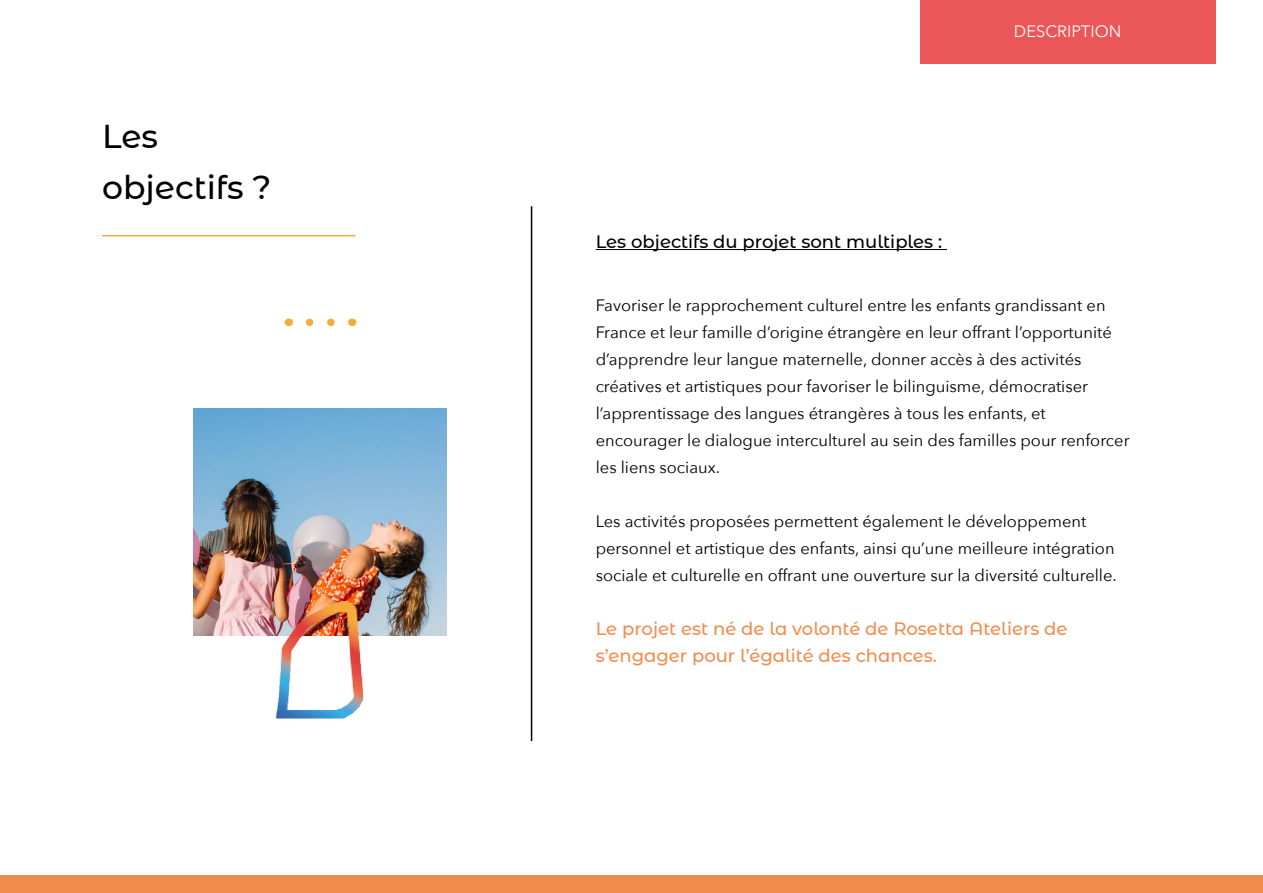
<style>
.page{position:relative;width:1263px;height:893px;background:#fff}
.page>*{position:absolute;margin:0;border:0;box-sizing:border-box;transform-origin:0 0}
.t1{font:500 33px "Montserrat Alternates";color:#000}
.t2{font:500 18px/27px "Montserrat Alternates";color:#f28c4e}
.t3{font:500 18px "Montserrat Alternates";color:#000}
.t4{font:16.5px/27px "Avenir Next";color:#000}
.t5{font:16.5px "Avenir Next";color:#fff}
</style>
<div class="page">
<div style="left:0;top:876px;width:1263px;height:17px;background:#f28c4e"></div>
<img style="left:193px;top:408px;width:254px;height:228px">
<div style="left:920px;top:0;width:295px;height:64px;background:#eb5659"></div>
<hr style="left:596px;top:249px;width:351px;height:1px;background:#000">
<hr style="left:531px;top:206px;width:1px;height:535px;background:#000">
<img style="left:265px;top:584px;width:110px;height:135px">
<svg style="left:309px;top:319px;width:26px;height:7px"></svg>
<hr style="left:102px;top:235px;width:253px;height:1px;background:#f7ab3b">
<p class="t1" style="left:102px;top:114px;width:58px">Les</p>
<p class="t1" style="left:102px;top:165px;width:171px">objectifs ?</p>
<p class="t5" style="left:1014px;top:17px;width:109px">DESCRIPTION</p>
<p class="t3" style="left:596px;top:229px;width:348px">Les objectifs du projet sont multiples :</p>
<p class="t4" style="left:596px;top:291px;width:535px">Favoriser le rapprochement culturel entre les enfants grandissant en France et leur famille d’origine étrangère en leur offrant l’opportunité d’apprendre leur langue maternelle, donner accès à des activités créatives et artistiques pour favoriser le bilinguisme, démocratiser l’apprentissage des langues étrangères à tous les enfants, et encourager le dialogue interculturel au sein des familles pour renforcer les liens sociaux.</p>
<p class="t4" style="left:596px;top:507px;width:523px">Les activités proposées permettent également le développement personnel et artistique des enfants, ainsi qu’une meilleure intégration sociale et culturelle en offrant une ouverture sur la diversité culturelle.</p>
<p class="t2" style="left:596px;top:615px;width:473px">Le projet est né de la volonté de Rosetta Ateliers de s’engager pour l’égalité des chances.</p>
</div>
